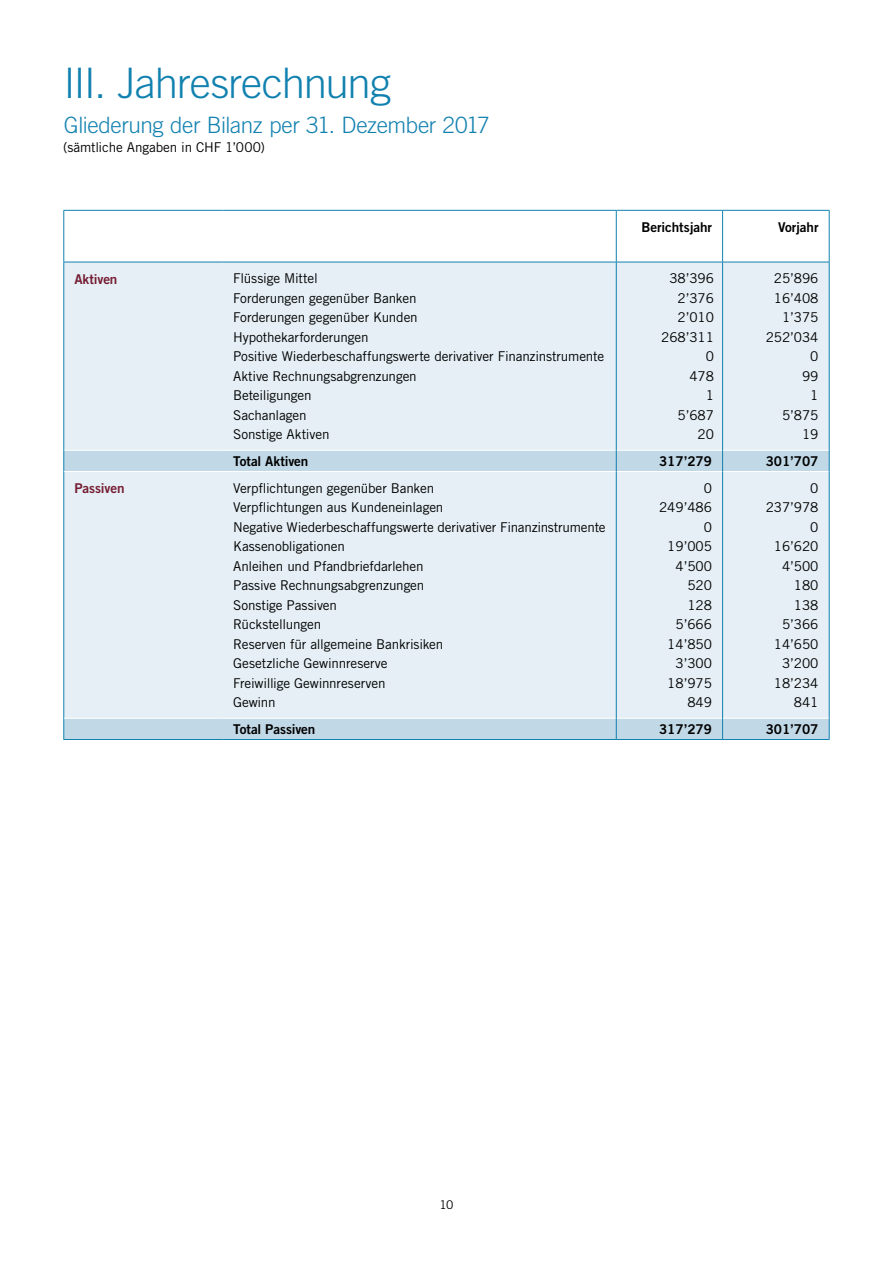
<style>
.page{position:relative;width:893px;height:1263px;background:#fff}
.page>*{position:absolute;margin:0;border:0;box-sizing:border-box;transform-origin:0 0}
.t1{font:300 42px "Trade Gothic LT";letter-spacing:-.03em;color:#1181af}
.t2{font:300 22.5px "Trade Gothic LT";letter-spacing:-.02em;color:#1181af}
.t3{font:13.5px/19.5px "Trade Gothic LT";letter-spacing:-.01em;color:#000;text-align:right}
.t4{font:13.5px "Trade Gothic LT Bold Two";letter-spacing:-.005em;color:#000}
.t5{font:13.5px "Trade Gothic LT Bold Two";letter-spacing:-.01em;color:#761e34}
.t6{font:12px "Trade Gothic LT";color:#000}
</style>
<div class="page">
<div style="left:64px;top:263px;width:765px;height:187px;background:#e5eff5"></div>
<svg style="left:64px;top:451px;width:765px;height:288px;background:#dfebf2"></svg>
<hr style="left:63px;top:210px;width:160px;height:1px;background:#1181af">
<hr style="left:63px;top:211px;width:1px;height:51px;background:#1181af">
<hr style="left:223px;top:210px;width:393px;height:1px;background:#1181af">
<hr style="left:616px;top:210px;width:107px;height:1px;background:#1181af">
<hr style="left:723px;top:210px;width:106px;height:1px;background:#1181af">
<hr style="left:63px;top:262px;width:160px;height:1px;background:#1181af">
<hr style="left:63px;top:262px;width:1px;height:188px;background:#1181af">
<hr style="left:223px;top:262px;width:393px;height:1px;background:#1181af">
<hr style="left:616px;top:262px;width:107px;height:1px;background:#1181af">
<hr style="left:723px;top:262px;width:106px;height:1px;background:#1181af">
<hr style="left:63px;top:471px;width:1px;height:247px;background:#1181af">
<svg style="left:63px;top:718px;width:1px;height:21px"></svg>
<hr style="left:64px;top:718px;width:159px;height:1px;background:#fff">
<hr style="left:223px;top:718px;width:393px;height:1px;background:#fff">
<hr style="left:617px;top:718px;width:105px;height:1px;background:#fff">
<hr style="left:723px;top:718px;width:106px;height:1px;background:#fff">
<hr style="left:616px;top:211px;width:1px;height:51px;background:#1181af">
<hr style="left:829px;top:211px;width:1px;height:51px;background:#1181af">
<svg style="left:616px;top:718px;width:1px;height:21px"></svg>
<svg style="left:829px;top:718px;width:1px;height:21px"></svg>
<hr style="left:722px;top:211px;width:1px;height:51px;background:#1181af">
<svg style="left:722px;top:718px;width:1px;height:21px"></svg>
<hr style="left:63px;top:739px;width:160px;height:1px;background:#1181af">
<hr style="left:223px;top:739px;width:393px;height:1px;background:#1181af">
<hr style="left:616px;top:739px;width:107px;height:1px;background:#1181af">
<hr style="left:723px;top:739px;width:106px;height:1px;background:#1181af">
<svg style="left:63px;top:450px;width:1px;height:21px"></svg>
<hr style="left:64px;top:471px;width:159px;height:1px;background:#fff">
<hr style="left:223px;top:471px;width:393px;height:1px;background:#fff">
<hr style="left:617px;top:471px;width:105px;height:1px;background:#fff">
<hr style="left:723px;top:471px;width:106px;height:1px;background:#fff">
<hr style="left:616px;top:262px;width:1px;height:188px;background:#1181af">
<hr style="left:722px;top:262px;width:1px;height:188px;background:#1181af">
<hr style="left:829px;top:262px;width:1px;height:188px;background:#1181af">
<svg style="left:616px;top:450px;width:1px;height:21px"></svg>
<svg style="left:722px;top:450px;width:1px;height:21px"></svg>
<svg style="left:829px;top:450px;width:1px;height:21px"></svg>
<hr style="left:616px;top:471px;width:1px;height:247px;background:#1181af">
<hr style="left:722px;top:471px;width:1px;height:247px;background:#1181af">
<hr style="left:829px;top:471px;width:1px;height:247px;background:#1181af">
<h1 class="t1" style="left:64px;top:58px;width:329px">III. Jahresrechnung</h1>
<h2 class="t2" style="left:64px;top:111px;width:427px">Gliederung der Bilanz per 31. Dezember 2017</h2>
<p class="t3" style="left:63px;top:137px;width:203px">(sämtliche Angaben in CHF 1’000)</p>
<p class="t4" style="left:641px;top:219px;width:72px">Berichtsjahr</p>
<p class="t4" style="left:778px;top:219px;width:42px">Vorjahr</p>
<p class="t5" style="left:74px;top:270px;width:45px">Aktiven</p>
<p class="t3" style="left:233px;top:269px;width:373px;text-align:left">Flüssige Mittel<br>Forderungen gegenüber Banken<br>Forderungen gegenüber Kunden<br>Hypothekarforderungen<br>Positive Wiederbeschaffungswerte derivativer Finanzinstrumente<br>Aktive Rechnungsabgrenzungen<br>Beteiligungen<br>Sachanlagen<br>Sonstige Aktiven</p>
<p class="t3" style="left:661px;top:269px;width:54px">38’396<br>2’376<br>2’010<br>268’311<br>0<br>478<br>1<br>5’687<br>20</p>
<p class="t3" style="left:766px;top:269px;width:54px">25’896<br>16’408<br>1’375<br>252’034<br>0<br>99<br>1<br>5’875<br>19</p>
<p class="t4" style="left:233px;top:453px;width:77px">Total Aktiven</p>
<p class="t4" style="left:659px;top:453px;width:54px">317’279</p>
<p class="t4" style="left:766px;top:453px;width:54px">301’707</p>
<p class="t5" style="left:74px;top:480px;width:52px">Passiven</p>
<p class="t3" style="left:233px;top:478px;width:374px;text-align:left">Verpflichtungen gegenüber Banken<br>Verpflichtungen aus Kundeneinlagen<br>Negative Wiederbeschaffungswerte derivativer Finanzinstrumente<br>Kassenobligationen<br>Anleihen und Pfandbriefdarlehen<br>Passive Rechnungsabgrenzungen<br>Sonstige Passiven<br>Rückstellungen<br>Reserven für allgemeine Bankrisiken<br>Gesetzliche Gewinnreserve<br>Freiwillige Gewinnreserven<br>Gewinn</p>
<p class="t3" style="left:659px;top:478px;width:54px">0<br>249’486<br>0<br>19’005<br>4’500<br>520<br>128<br>5’666<br>14’850<br>3’300<br>18’975<br>849</p>
<p class="t3" style="left:766px;top:478px;width:54px">0<br>237’978<br>0<br>16’620<br>4’500<br>180<br>138<br>5’366<br>14’650<br>3’200<br>18’234<br>841</p>
<p class="t4" style="left:233px;top:721px;width:84px">Total Passiven</p>
<p class="t4" style="left:659px;top:721px;width:54px">317’279</p>
<p class="t4" style="left:766px;top:721px;width:54px">301’707</p>
<p class="t6" style="left:439px;top:1197px;width:16px">10</p>
</div>
